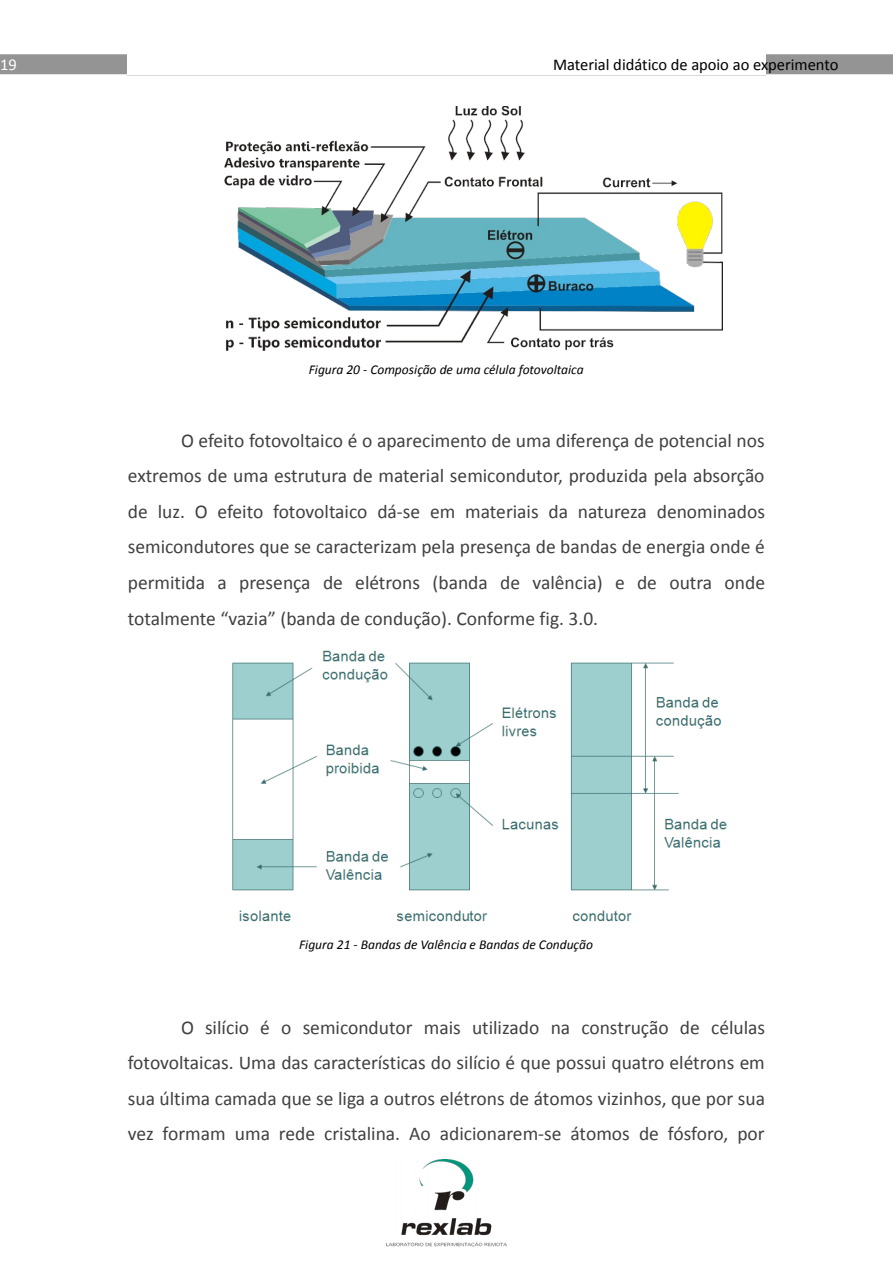
<style>
.page{position:relative;width:893px;height:1263px;background:#fff}
.page>*{position:absolute;margin:0;border:0;box-sizing:border-box;transform-origin:0 0}
.t1{font:19.5px/35.5px "Calibri";color:#404040;text-align:justify}
.t2{font:16.5px "Calibri";color:#000}
.t3{font:16.5px "Calibri";color:#fff}
.t4{font:italic 13.5px "Calibri";letter-spacing:-.005em;color:#000}
</style>
<div class="page">
<div style="left:0;top:54px;width:892px;height:20px;background:#949494"></div>
<div style="left:128px;top:53px;width:637px;height:1193px;background:#fff"></div>
<img style="left:224px;top:106px;width:498px;height:245px">
<img style="left:232px;top:650px;width:495px;height:272px">
<img style="left:386px;top:1159px;width:121px;height:87px">
<hr style="left:128px;top:75px;width:637px;height:1px;background:#d9d9d9">
<p class="t3" style="left:0;top:54px;width:18px">19</p>
<p class="t2" style="left:553px;top:54px;width:287px">Material didático de apoio ao experimento</p>
<p class="t4" style="left:309px;top:361px;width:276px">Figura 20 - Composição de uma célula fotovoltaica</p>
<p class="t1" style="left:128px;top:422px;width:638px;text-indent:53px">O efeito fotovoltaico é o aparecimento de uma diferença de potencial nos extremos de uma estrutura de material semicondutor, produzida pela absorção de luz. O efeito fotovoltaico dá-se em materiais da natureza denominados semicondutores que se caracterizam pela presença de bandas de energia onde é permitida a presença de elétrons (banda de valência) e de outra onde totalmente “vazia” (banda de condução). Conforme fig. 3.0.</p>
<p class="t4" style="left:299px;top:936px;width:295px">Figura 21 - Bandas de Valência e Bandas de Condução</p>
<p class="t1" style="left:128px;top:1009px;width:639px;text-indent:53px">O silício é o semicondutor mais utilizado na construção de células fotovoltaicas. Uma das características do silício é que possui quatro elétrons em sua última camada que se liga a outros elétrons de átomos vizinhos, que por sua vez formam uma rede cristalina. Ao adicionarem-se átomos de fósforo, por</p>
</div>
